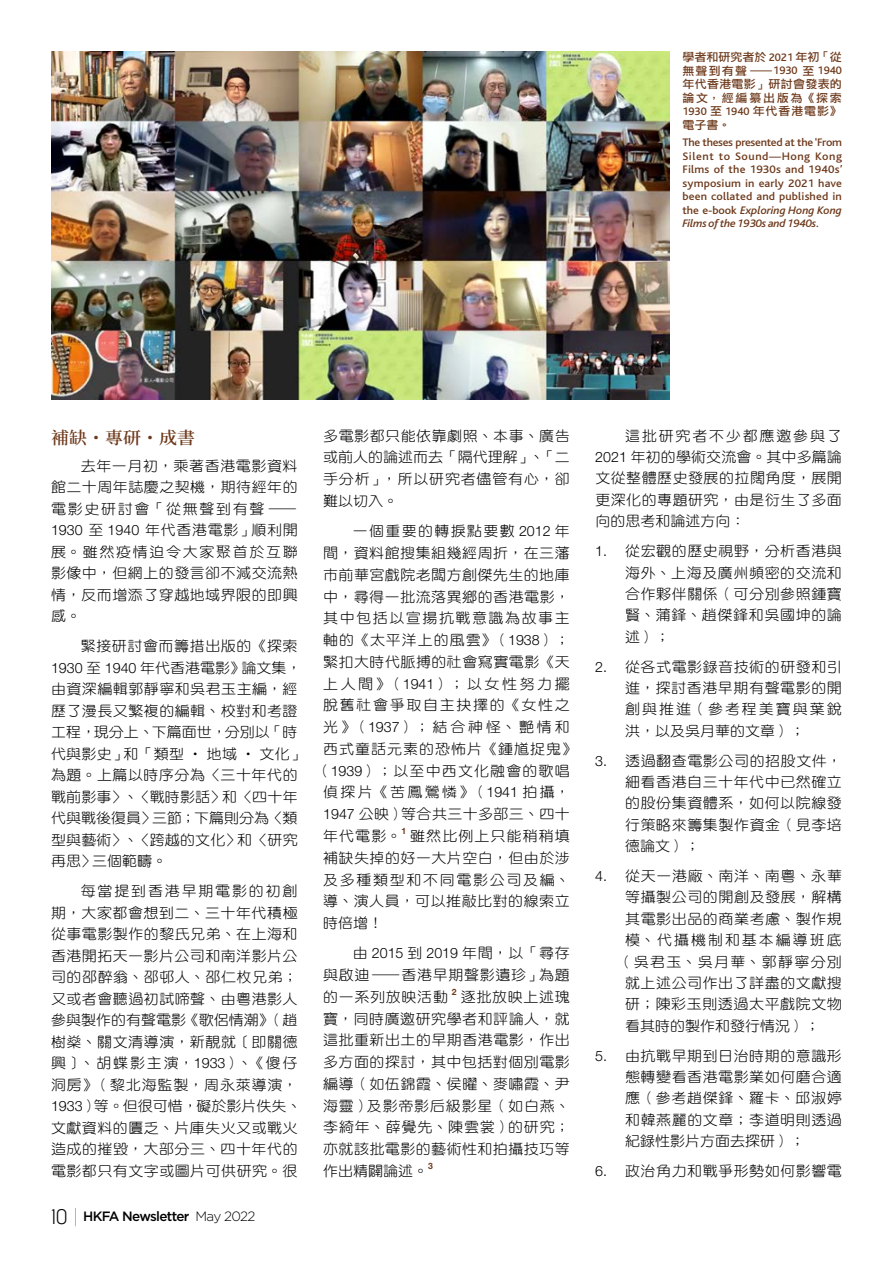
<style>
.page{position:relative;width:893px;height:1263px;background:#fff}
.page>*{position:absolute;margin:0;border:0;box-sizing:border-box;transform-origin:0 0}
.t1{font:600 17.1px "Source Han Serif TC";color:#6e3a1c;scale:1.05 1}
.t2{font:14.25px/21.5px "DF Yuan Std W3";letter-spacing:.035em;color:#000;text-align:justify;scale:1.05 1}
.t3{font:14.25px/21.5px "DF Yuan Std W3";letter-spacing:.015em;color:#000;scale:1.05 1}
.t4{font:14.25px/21.8px "DF Yuan Std W3";letter-spacing:.065em;color:#000;text-align:center;scale:1.05 1}
.t5{font:14.25px "DF Yuan Std W3";letter-spacing:.11em;color:#000;scale:1.05 1}
.t6{font:14.25px "DF Yuan Std W3";letter-spacing:.06em;color:#000;scale:1.05 1}
.t7{font:14.25px "DF Yuan Std W3";letter-spacing:.17em;color:#000;scale:1.05 1}
.t8{font:14.25px "DF Yuan Std W3";letter-spacing:.155em;color:#000;scale:1.05 1}
.t9{font:14.25px "DF Yuan Std W3";letter-spacing:.09em;color:#000;scale:1.05 1}
.t10{font:14.25px "DF Yuan Std W3";letter-spacing:.105em;color:#000;scale:1.05 1}
.t11{font:14.25px "DF Yuan Std W3";letter-spacing:.085em;color:#000;scale:1.05 1}
.t12{font:14.25px "DF Yuan Std W3";letter-spacing:.13em;color:#000;scale:1.05 1}
.t13{font:14.25px "DF Yuan Std W3";color:#000;scale:1.05 1}
.t14{font:14.25px "DF Yuan Std W3";letter-spacing:.07em;color:#000;scale:1.05 1}
.t15{font:500 13.5px "Gotham";letter-spacing:-.05em;color:#000}
.t16{font:500 11.4px/13.5px "Bliss";letter-spacing:.01em;color:#6e3a1c;text-align:justify;scale:1.05 1}
.t17{font:11.4px/13.5px "DF Li Hei Std W5";letter-spacing:.025em;color:#6e3a1c;text-align:justify;scale:1.05 1}
.t18{font:700 8.7px "Helvetica Neue";color:#6e3a1c}
.s1{font-family:"Bliss";font-weight:500}
.s2{font-style:italic}
.s3{font-family:"Helvetica Neue";font-weight:300}
.s4{font-family:"Brutal Type";font-weight:300;font-size:21px}
.s5{font-family:"Brutal Type";font-weight:100;font-size:21.6px}
.s6{font-weight:300}
</style>
<div class="page">
<img style="left:51px;top:51px;width:619px;height:348px">
<p class="t17" style="left:682px;top:50px;width:153px">學者和研究者於 <span class="s1">2021</span> 年初「從無聲到有聲 —<span class="s1">1930</span> 至 <span class="s1">1940</span>年代香港電影」研討會發表的論文，經編纂出版為《探索<span class="s1">1930</span> 至 <span class="s1">1940</span> 年代香港電影》電子書。</p>
<p class="t16" style="left:682px;top:136px;width:154px">The theses presented at the ‘From Silent to Sound—Hong Kong Films of the 1930s and 1940s’ symposium in early 2021 have been collated and published in the e-book <span class="s2">Exploring Hong Kong Films of the 1930s and 1940s</span>.</p>
<h2 class="t1" style="left:51px;top:428px;width:139px">補缺・專研・成書</h2>
<p class="t2" style="left:51px;top:455px;width:236px;text-indent:30px">去年一月初，乘著香港電影資料館二十周年誌慶之契機，期待經年的電影史研討會「從無聲到有聲— <span class="s3">1930</span> 至 <span class="s3">1940</span> 年代香港電影」順利開展。雖然疫情迫令大家聚首於互聯影像中，但網上的發言卻不減交流熱情，反而增添了穿越地域界限的即興感。</p>
<p class="t3" style="left:51px;top:635px;width:244px;text-indent:30px">緊接研討會而籌措出版的《探索<br><span class="s3">1930</span> 至 <span class="s3">1940</span> 年代香港電影》論文集，由資深編輯郭靜寧和吳君玉主編，經歷了漫長又繁複的編輯、校對和考證工程，現分上、下篇面世，分別以「時代與影史」和「類型 ‧ 地域 ‧ 文化」為題。上篇以時序分為〈三十年代的戰前影事〉、〈戰時影話〉和〈四十年代與戰後復員〉三節；下篇則分為〈類型與藝術〉、〈跨越的文化〉和〈研究再思〉三個範疇。</p>
<p class="t2" style="left:51px;top:880px;width:240px;text-align:left;text-indent:30px">每當提到香港早期電影的初創期，大家都會想到二、三十年代積極從事電影製作的黎氏兄弟、在上海和香港開拓天一影片公司和南洋影片公司的邵醉翁、邵邨人、邵仁枚兄弟；又或者會聽過初試啼聲、由粵港影人參與製作的有聲電影《歌侶情潮》（趙樹燊、關文清導演，新靚就〔即關德興〕、胡蝶影主演，<span class="s3">1933</span>）、《傻仔洞房》（黎北海監製，周永萊導演，<br><span class="s3">1933</span>）等。但很可惜，礙於影片佚失、文獻資料的匱乏、片庫失火又或戰火造成的摧毀，大部分三、四十年代的電影都只有文字或圖片可供研究。很</p>
<p class="t15" style="left:51px;top:1209px;width:206px"><span class="s4">10</span> <span class="s5">|</span> HKFA Newsletter <span class="s6">May 2022</span></p>
<p class="t2" style="left:323px;top:424px;width:236px">多電影都只能依靠劇照、本事、廣告或前人的論述而去「隔代理解」、「二手分析」，所以研究者儘管有心，卻難以切入。</p>
<p class="t9" style="left:353px;top:523px;width:208px">一個重要的轉捩點要數 <span class="s3">2012</span> 年</p>
<p class="t2" style="left:323px;top:542px;width:236px">間，資料館搜集組幾經周折，在三藩</p>
<p class="t2" style="left:323px;top:564px;width:236px">市前華宮戲院老闆方創傑先生的地庫</p>
<p class="t2" style="left:323px;top:585px;width:236px">中，尋得一批流落異鄉的香港電影，</p>
<p class="t10" style="left:323px;top:610px;width:236px">其中包括以宣揚抗戰意識為故事主</p>
<p class="t6" style="left:323px;top:632px;width:236px">軸的《太平洋上的風雲》（<span class="s3">1938</span>）；</p>
<p class="t2" style="left:323px;top:651px;width:236px">緊扣大時代脈搏的社會寫實電影《天</p>
<p class="t7" style="left:323px;top:676px;width:236px">上人間》（<span class="s3">1941</span>）；以女性努力擺</p>
<p class="t5" style="left:323px;top:697px;width:236px">脫舊社會爭取自主抉擇的《女性之</p>
<p class="t2" style="left:323px;top:716px;width:236px">光》（<span class="s3">1937</span>）；結合神怪、艷情和</p>
<p class="t4" style="left:316px;top:738px;width:251px">西式童話元素的恐怖片《鍾馗捉鬼》（<span class="s3">1939</span>）；以至中西文化融會的歌唱</p>
<p class="t8" style="left:323px;top:785px;width:236px">偵探片《苦鳳鶯憐》（<span class="s3">1941</span> 拍攝，</p>
<p class="t2" style="left:323px;top:803px;width:236px"><span class="s3">1947</span> 公映）等合共三十多部三、四十</p>
<p class="t2" style="left:323px;top:825px;width:76px">年代電影。</p>
<p class="t18" style="left:401px;top:825px;width:6px">1</p>
<p class="t14" style="left:410px;top:828px;width:153px">雖然比例上只能稍稍填</p>
<p class="t2" style="left:323px;top:847px;width:236px">補缺失掉的好一大片空白，但由於涉</p>
<p class="t5" style="left:323px;top:872px;width:236px">及多種類型和不同電影公司及編、</p>
<p class="t2" style="left:323px;top:890px;width:236px">導、演人員，可以推敲比對的線索立</p>
<p class="t2" style="left:323px;top:912px;width:59px">時倍增！</p>
<p class="t2" style="left:323px;top:942px;width:236px;text-indent:30px">由 <span class="s3">2015</span> 到 <span class="s3">2019</span> 年間，以「尋存與啟迪—香港早期聲影遺珍」為題的一系列放映活動</p>
<p class="t18" style="left:452px;top:986px;width:6px">2</p>
<p class="t2" style="left:323px;top:986px;width:236px;text-indent:137px">逐批放映上述瑰寶，同時廣邀研究學者和評論人，就這批重新出土的早期香港電影，作出多方面的探討，其中包括對個別電影編導（如伍錦霞、侯曜、麥嘯霞、尹海靈）及影帝影后級影星（如白燕、李綺年、薛覺先、陳雲裳）的研究；亦就該批電影的藝術性和拍攝技巧等作出精闢論述。</p>
<p class="t18" style="left:428px;top:1160px;width:6px">3</p>
<p class="t2" style="left:595px;top:425px;width:236px;text-indent:30px">這批研究者不少都應邀參與了<span class="s3">2021</span> 年初的學術交流會。其中多篇論文從整體歷史發展的拉闊角度，展開更深化的專題研究，由是衍生了多面向的思考和論述方向：</p>
<p class="t2" style="left:625px;top:540px;width:208px;text-indent:-30px"><span class="s3">1.</span> 從宏觀的歷史視野，分析香港與海外、上海及廣州頻密的交流和合作夥伴關係（可分別參照鍾寶賢、蒲鋒、趙傑鋒和吳國坤的論述）；</p>
<p class="t2" style="left:625px;top:655px;width:208px;text-indent:-30px"><span class="s3">2.</span> 從各式電影錄音技術的研發和引進，探討香港早期有聲電影的開創與推進（參考程美寶與葉銳洪，以及吳月華的文章）；</p>
<p class="t2" style="left:625px;top:750px;width:208px;text-indent:-30px"><span class="s3">3.</span> 透過翻查電影公司的招股文件，細看香港自三十年代中已然確立的股份集資體系，如何以院線發行策略來籌集製作資金（見李培德論文）；</p>
<p class="t2" style="left:595px;top:865px;width:236px"><span class="s3">4.</span> 從天一港廠、南洋、南粵、永華</p>
<p class="t2" style="left:625px;top:886px;width:208px">等攝製公司的開創及發展，解構</p>
<p class="t2" style="left:625px;top:908px;width:208px">其電影出品的商業考慮、製作規</p>
<p class="t12" style="left:625px;top:932px;width:208px">模、代攝機制和基本編導班底</p>
<p class="t11" style="left:618px;top:954px;width:215px">（吳君玉、吳月華、郭靜寧分別</p>
<p class="t2" style="left:625px;top:972px;width:208px">就上述公司作出了詳盡的文獻搜</p>
<p class="t2" style="left:625px;top:993px;width:208px">研；陳彩玉則透過太平戲院文物</p>
<p class="t13" style="left:625px;top:1018px;width:187px">看其時的製作和發行情況）；</p>
<p class="t2" style="left:625px;top:1044px;width:208px;text-indent:-30px"><span class="s3">5.</span> 由抗戰早期到日治時期的意識形態轉變看香港電影業如何磨合適應（參考趙傑鋒、羅卡、邱淑婷和韓燕麗的文章；李道明則透過紀錄性影片方面去探研）；</p>
<p class="t2" style="left:595px;top:1160px;width:236px"><span class="s3">6.</span> 政治角力和戰爭形勢如何影響電</p>
</div>
